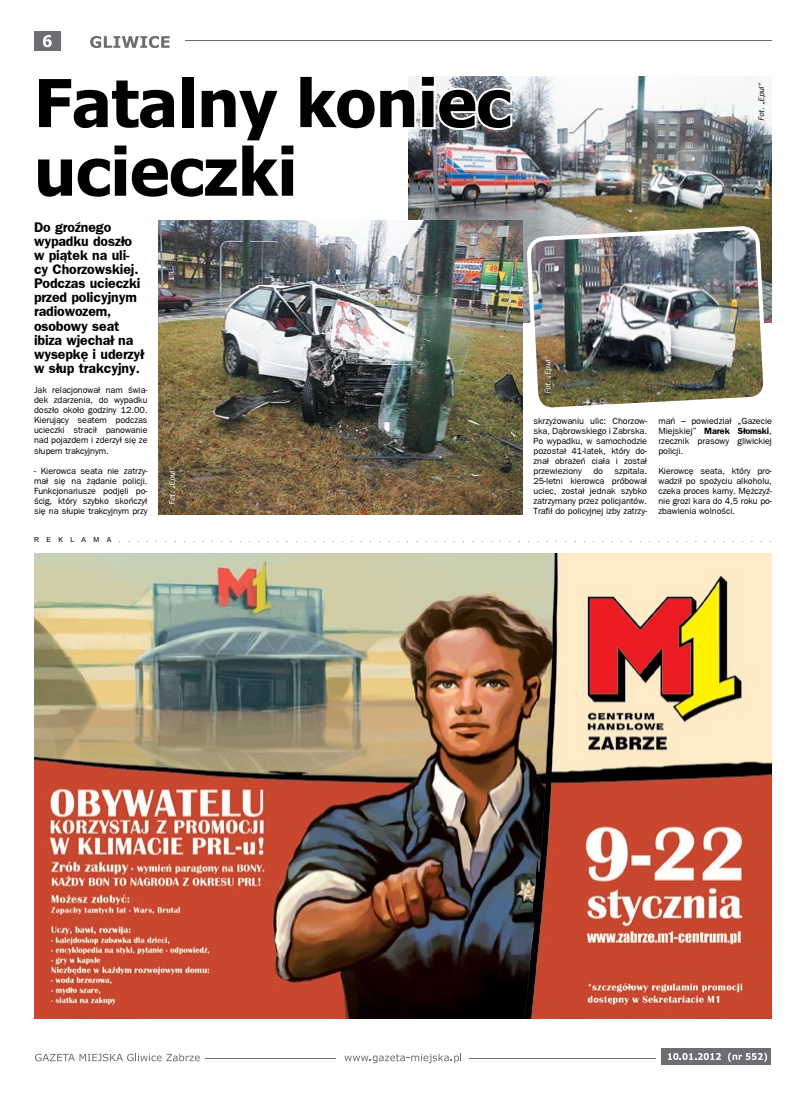
<style>
.page{position:relative;width:806px;height:1095px;background:#fff}
.page>*{position:absolute;margin:0;border:0;box-sizing:border-box;transform-origin:0 0}
.t1{font:700 66px/68.6px "Tahoma";letter-spacing:-.005em;color:#000}
.t2{font:700 14px/14.1px "Frankfurt Gothic";letter-spacing:-.005em;color:#000}
.t3{font:9px/10px "Frankfurt Gothic";letter-spacing:-.005em;color:#000;text-align:justify}
.t4{font:italic 8px "Frankfurt Gothic";color:#fff}
.t5{font:italic 8px "Frankfurt Gothic";color:#000}
.t6{font:6.9px "PL Arial";letter-spacing:1.07em;color:#000}
.s1{font-weight:700}
</style>
<div class="page">
<svg style="left:344px;top:1053px;width:117px;height:9px"></svg>
<svg style="left:35px;top:1053px;width:165px;height:8px"></svg>
<div style="left:661px;top:1048px;width:109px;height:16px;background:#6d6e71"></div>
<svg style="left:667px;top:1053px;width:53px;height:6px"></svg>
<svg style="left:728px;top:1052px;width:38px;height:9px"></svg>
<hr style="left:468px;top:1057px;width:187px;height:1px;background:#6d6e71">
<hr style="left:205px;top:1057px;width:131px;height:1px;background:#6d6e71">
<div style="left:34px;top:31px;width:27px;height:20px;background:#6d6e71"></div>
<hr style="left:185px;top:41px;width:586px;height:1px;background:#6d6e71">
<svg style="left:43px;top:35px;width:9px;height:12px"></svg>
<svg style="left:90px;top:36px;width:79px;height:12px"></svg>
<img style="left:34px;top:553px;width:737px;height:465px">
<img style="left:408px;top:77px;width:363px;height:245px">
<img style="left:159px;top:220px;width:363px;height:294px">
<svg style="left:408px;top:76px;width:106px;height:57px"></svg>
<img style="left:528px;top:227px;width:237px;height:181px">
<h1 class="t1" style="left:34px;top:64px;width:478px">Fatalny koniec ucieczki</h1>
<h2 class="t2" style="left:34px;top:219px;width:111px">Do groźnego wypadku doszło w piątek na uli&shy;cy Chorzowskiej.<br>Podczas ucieczki przed policyjnym radiowozem, osobowy seat ibiza wjechał na wysepkę i uderzył w słup trakcyjny.</h2>
<p class="t3" style="left:34px;top:384px;width:115px">Jak relacjonował nam świa&shy;dek zdarzenia, do wypadku doszło około godziny 12.00.<br>Kierujący seatem podczas ucieczki stracił panowanie nad pojazdem i zderzył się ze słupem trakcyjnym.</p>
<p class="t3" style="left:34px;top:465px;width:115px">- Kierowca seata nie zatrzy&shy;mał się na żądanie policji.<br>Funkcjonariusze podjęli po&shy;ścig, który szybko skończył się na słupie trakcyjnym przy</p>
<p class="t4" style="left:167px;top:504px;width:39px;rotate:-90deg">Fot. „Epul“</p>
<p class="t5" style="left:756px;top:121px;width:39px;rotate:-90deg">Fot. „Epul“</p>
<p class="t4" style="left:543px;top:394px;width:39px;rotate:-90deg">Fot. „Epul“</p>
<p class="t3" style="left:533px;top:416px;width:115px">skrzyżowaniu ulic: Chorzow&shy;ska, Dąbrowskiego i Zabrska.<br>Po wypadku, w samochodzie pozostał 41-latek, który do&shy;znał obrażeń ciała i został przewieziony</p>
<p class="t3" style="left:533px;top:466px;width:115px;text-indent:81px">szpitala.<br>25-letni kierowca próbował uciec, został jednak szybko zatrzymany przez policjantów.<br>Trafił do policyjnej izby zatrzy-</p>
<p class="t3" style="left:593px;top:466px;width:11px">do</p>
<p class="t3" style="left:658px;top:416px;width:115px">mań – powiedział „Gazecie Miejskiej” <span class="s1">Marek Słomski</span>, rzecznik prasowy gliwickiej policji.</p>
<p class="t3" style="left:658px;top:466px;width:115px">Kierowcę seata, który pro&shy;wadził po spożyciu alkoholu, czeka proces karny. Mężczyź&shy;nie grozi kara do 4,5 roku po&shy;zbawienia wolności.</p>
<p class="t6" style="left:34px;top:535px;width:738px">REKLAMA.......................................................................</p>
</div>
